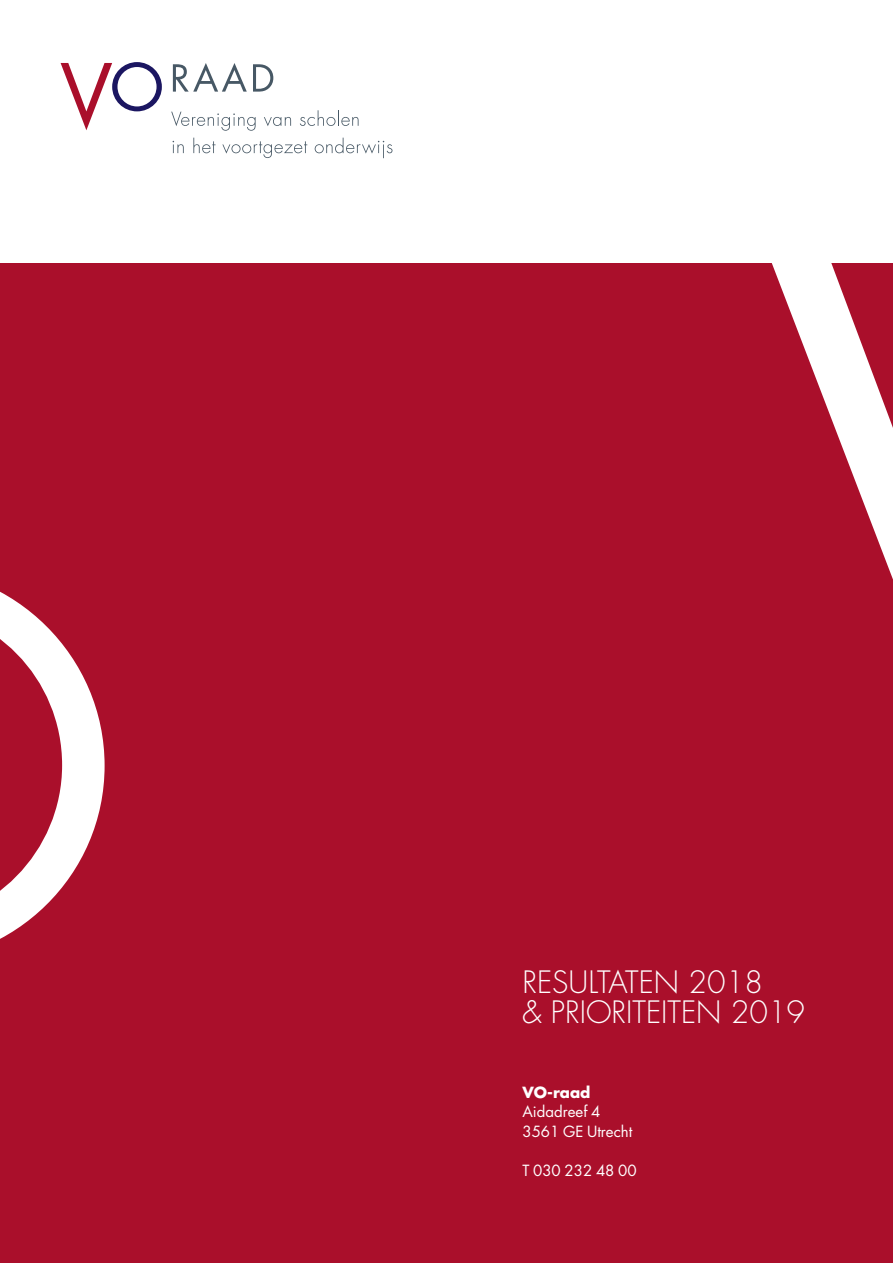
<style>
.page{position:relative;width:893px;height:1263px;background:#fff}
.page>*{position:absolute;margin:0;border:0;box-sizing:border-box;transform-origin:0 0}
.t1{font:300 30px/30px "Futura Std";color:#fff}
.t2{font:15px/19.5px "Futura Std";color:#fff}
.t3{font:700 15px "Futura Std";color:#fff}
</style>
<div class="page">
<svg style="left:61px;top:62px;width:101px;height:68px"></svg>
<svg style="left:173px;top:63px;width:74px;height:29px"></svg>
<svg style="left:253px;top:64px;width:20px;height:28px"></svg>
<svg style="left:171px;top:112px;width:85px;height:19px"></svg>
<svg style="left:264px;top:117px;width:27px;height:9px"></svg>
<svg style="left:300px;top:110px;width:59px;height:16px"></svg>
<svg style="left:173px;top:141px;width:11px;height:12px"></svg>
<svg style="left:193px;top:138px;width:23px;height:15px"></svg>
<svg style="left:222px;top:141px;width:85px;height:17px"></svg>
<svg style="left:315px;top:138px;width:77px;height:20px"></svg>
<div style="left:0;top:263px;width:893px;height:1000px;background:#aa0f2b"></div>
<svg style="left:771px;top:263px;width:122px;height:316px"></svg>
<svg style="left:0;top:591px;width:105px;height:348px"></svg>
<h1 class="t1" style="left:522px;top:968px;width:284px">RESULTATEN 2018<br>&amp; PRIORITEITEN 2019</h1>
<p class="t3" style="left:522px;top:1082px;width:70px">VO-raad</p>
<p class="t2" style="left:522px;top:1102px;width:111px">Aidadreef 4<br>3561 GE Utrecht</p>
<p class="t2" style="left:522px;top:1161px;width:116px">T 030 232 48 00</p>
</div>
